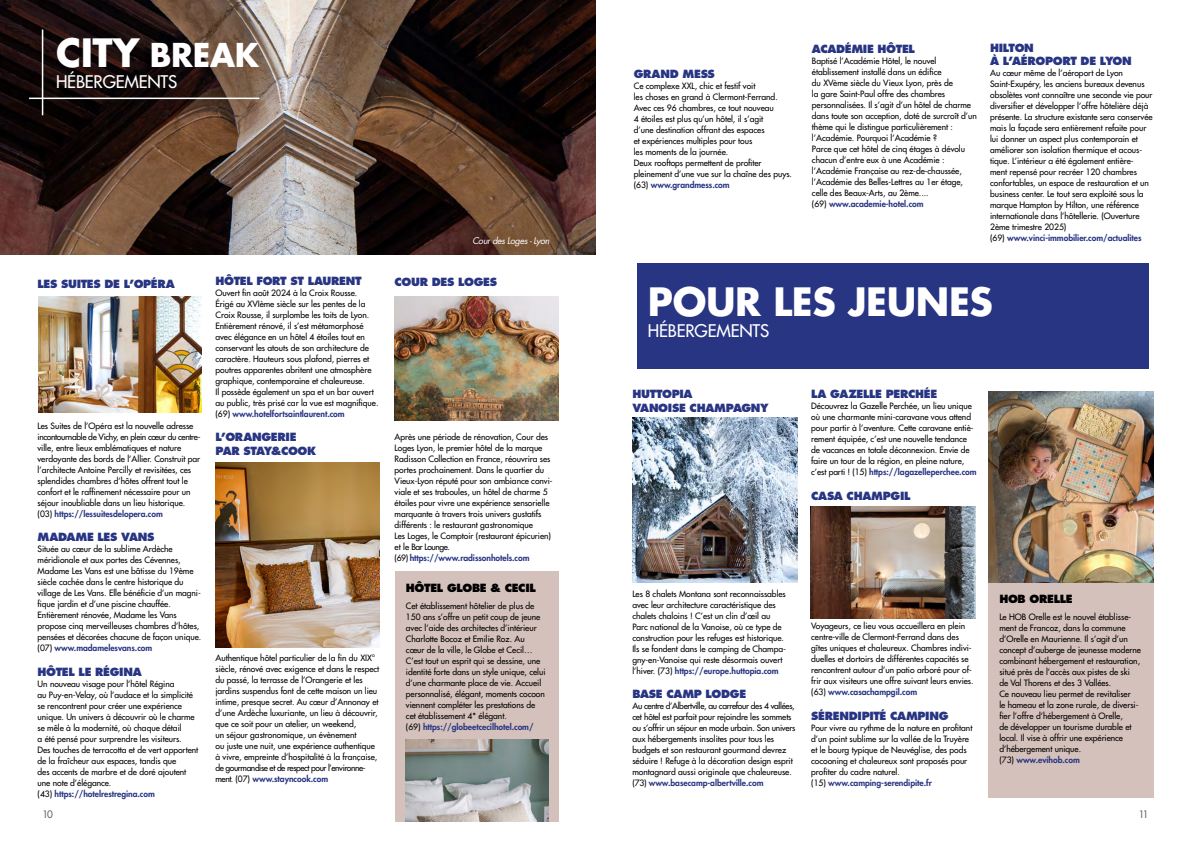
<style>
.page{position:relative;width:1191px;height:842px;background:#fff}
.page>*{position:absolute;margin:0;border:0;box-sizing:border-box;transform-origin:0 0}
.t1{font:700 38px "Futura Std";letter-spacing:-.01em;color:#fff}
.t2{font:700 32px "Futura Std";letter-spacing:-.01em;color:#fff}
.t3{font:700 24px "Futura Std";letter-spacing:-.01em;color:#fff}
.t4{font:500 17px "Futura Std";letter-spacing:-.01em;color:#fff}
.t5{font:800 11px/13.2px "Futura Std";letter-spacing:-.03em;color:#283583}
.t6{font:800 11px "Futura Std";letter-spacing:-.03em;color:#000}
.t7{font:500 10px "Futura Std";color:#646363}
.t8{font:italic 9px "Futura Std";letter-spacing:-.035em;color:#fff}
.t9{font:500 8.5px/11px "Futura Std";letter-spacing:-.005em;color:#000}
.s1{font-size:35px}
.s2{font-size:38px}
.s3{font-weight:800;color:#283583}
</style>
<div class="page">
<img style="left:0;top:0;width:595px;height:255px">
<div style="left:394px;top:571px;width:164px;height:250px;background:#d4c1bb"></div>
<img style="left:406px;top:740px;width:143px;height:81px">
<img style="left:394px;top:296px;width:164px;height:125px">
<img style="left:38px;top:296px;width:163px;height:116px">
<img style="left:216px;top:463px;width:164px;height:184px">
<hr style="left:29px;top:98px;width:230px;height:1px;background:#fff">
<hr style="left:42px;top:30px;width:1px;height:85px;background:#fff">
<div style="left:637px;top:263px;width:511px;height:106px;background:#283583"></div>
<div style="left:988px;top:583px;width:165px;height:215px;background:#d4c1bb"></div>
<img style="left:810px;top:506px;width:166px;height:112px">
<img style="left:988px;top:391px;width:165px;height:192px">
<img style="left:632px;top:418px;width:165px;height:165px">
<h3 class="t3" style="left:114px;top:33px;width:229px">NUITS EN <span class="s1">TRIBU</span></h3>
<h2 class="t2" style="left:56px;top:34px;width:204px"><span class="s2">CITY</span> BREAK</h2>
<h3 class="t4" style="left:56px;top:71px;width:123px">HÉBERGEMENTS</h3>
<p class="t5" style="left:38px;top:278px;width:139px">LES SUITES DE L’OPÉRA</p>
<p class="t9" style="left:38px;top:420px;width:164px">Les Suites de l’Opéra est la nouvelle adresse incontournable de Vichy, en plein cœur du centre&shy;ville, entre lieux emblématiques et nature verdoyante des bords de l’Allier. Construit par l’architecte Antoine Percilly et revisitées, ces splendides chambres d’hôtes offrent tout le confort et le raffinement nécessaire pour un séjour inoubliable dans un lieu historique. (03) <span class="s3">https://lessuitesdelopera.com</span></p>
<p class="t5" style="left:38px;top:531px;width:118px">MADAME LES VANS</p>
<p class="t9" style="left:38px;top:544px;width:165px">Située au cœur de la sublime Ardèche méridionale et aux portes des Cévennes, Madame Les Vans est une bâtisse du 19ème siècle cachée dans le centre historique du village de Les Vans. Elle bénéficie d’un magni&shy;fique jardin et d’une piscine chauffée.<br>Entièrement rénovée, Madame les Vans propose cinq merveilleuses chambres d’hôtes, pensées et décorées chacune de façon unique. (07) <span class="s3">www.madamelesvans.com</span></p>
<p class="t5" style="left:38px;top:665px;width:106px">HÔTEL LE RÉGINA</p>
<p class="t9" style="left:38px;top:678px;width:162px">Un nouveau visage pour l’hôtel Régina<br>au Puy-en-Velay, où l’audace et la simplicité se rencontrent pour créer une expérience unique. Un univers à découvrir où le charme se mêle à la modernité, où chaque détail<br>a été pensé pour surprendre les visiteurs.<br>Des touches de terracotta et de vert apportent de la fraîcheur aux espaces, tandis que<br>des accents de marbre et de doré ajoutent une note d’élégance.<br>(43) <span class="s3">https://hotelrestregina.com</span></p>
<p class="t5" style="left:215px;top:274px;width:148px">HÔTEL FORT ST LAURENT</p>
<p class="t9" style="left:215px;top:288px;width:164px">Ouvert fin août 2024 à la Croix Rousse.<br>Érigé au XVIème siècle sur les pentes de la Croix Rousse, il surplombe les toits de Lyon.<br>Entièrement rénové, il s’est métamorphosé avec élégance en un hôtel 4 étoiles tout en conservant les atouts de son architecture de caractère. Hauteurs sous plafond, pierres et poutres apparentes abritent une atmosphère graphique, contemporaine et chaleureuse.<br>Il possède également un spa et un bar ouvert au public, très prisé car la vue est magnifique. (69) <span class="s3">www.hotelfortsaintlaurent.com</span></p>
<p class="t5" style="left:215px;top:431px;width:102px">L’ORANGERIE<br>PAR STAY&amp;COOK</p>
<p class="t9" style="left:215px;top:653px;width:165px">Authentique hôtel particulier de la fin du XIX° siècle, rénové avec exigence et dans le respect du passé, la terrasse de l’Orangerie et les jardins suspendus font de cette maison un lieu intime, presque secret. Au cœur d’Annonay et d’une Ardèche luxuriante, un lieu à découvrir, que ce soit pour un atelier, un weekend,<br>un séjour gastronomique, un évènement<br>ou juste une nuit, une expérience authentique à vivre, empreinte d’hospitalité à la française, de gourmandise et de respect pour l’environne&shy;ment. (07) <span class="s3">www.stayncook.com</span></p>
<p class="t8" style="left:472px;top:235px;width:79px">Cour des Loges - Lyon</p>
<p class="t5" style="left:394px;top:275px;width:104px">COUR DES LOGES</p>
<p class="t9" style="left:394px;top:431px;width:159px">Après une période de rénovation, Cour des Loges Lyon, le premier hôtel de la marque Radisson Collection en France, réouvrira ses portes prochainement. Dans le quartier du Vieux-Lyon réputé pour son ambiance convi&shy;viale et ses traboules, un hôtel de charme 5 étoiles pour vivre une expérience sensorielle marquante à travers trois univers gustatifs différents : le restaurant gastronomique<br>Les Loges, le Comptoir (restaurant épicurien) et le Bar Lounge.<br>(69) <span class="s3">https://www.radissonhotels.com</span></p>
<p class="t6" style="left:406px;top:580px;width:131px">HÔTEL GLOBE &amp; CECIL</p>
<p class="t9" style="left:406px;top:600px;width:141px">Cet établissement hôtelier de plus de 150 ans s’offre un petit coup de jeune avec l’aide des architectes d’intérieur Charlotte Bocoz et Emilie Roz. Au cœur de la ville, le Globe et Cecil… C’est tout un esprit qui se dessine, une identité forte dans un style unique, celui d’une charmante place de vie. Accueil personnalisé, élégant, moments cocoon viennent compléter les prestations de cet établissement 4* élégant.<br>(69) <span class="s3">https://globeetcecilhotel.com/</span></p>
<p class="t5" style="left:634px;top:68px;width:83px">GRAND MESS</p>
<p class="t9" style="left:634px;top:81px;width:160px">Ce complexe XXL, chic et festif voit<br>les choses en grand à Clermont-Ferrand.<br>Avec ces 96 chambres, ce tout nouveau<br>4 étoiles est plus qu’un hôtel, il s’agit<br>d’une destination offrant des espaces<br>et expériences multiples pour tous<br>les moments de la journée.<br>Deux rooftops permettent de profiter pleinement d’une vue sur la chaîne des puys. (63) <span class="s3">www.grandmess.com</span></p>
<p class="t5" style="left:812px;top:43px;width:105px">ACADÉMIE HÔTEL</p>
<p class="t9" style="left:812px;top:56px;width:167px">Baptisé l’Académie Hôtel, le nouvel établissement installé dans un édifice<br>du XVème siècle du Vieux Lyon, près de<br>la gare Saint-Paul offre des chambres personnalisées. Il s’agit d’un hôtel de charme dans toute son acception, doté de surcroît d’un thème qui le distingue particulièrement : l’Académie. Pourquoi l’Académie ?<br>Parce que cet hôtel de cinq étages à dévolu chacun d’entre eux à une Académie : l’Académie Française au rez-de-chaussée, l’Académie des Belles-Lettres au 1er étage, celle des Beaux-Arts, au 2ème....<br>(69) <span class="s3">www.academie-hotel.com</span></p>
<p class="t5" style="left:990px;top:41px;width:143px">HILTON<br>À L’AÉROPORT DE LYON</p>
<p class="t9" style="left:990px;top:67px;width:164px">Au cœur même de l’aéroport de Lyon Saint-Exupéry, les anciens bureaux devenus obsolètes vont connaître une seconde vie pour diversifier et développer l’offre hôtelière déjà présente. La structure existante sera conservée mais la façade sera entièrement refaite pour lui donner un aspect plus contemporain et améliorer son isolation thermique et acous&shy;tique. L’intérieur a été également entière&shy;ment repensé pour recréer 120 chambres confortables, un espace de restauration et un business center. Le tout sera exploité sous la marque Hampton by Hilton, une référence internationale dans l’hôtellerie. (Ouverture 2ème trimestre 2025)<br>(69) <span class="s3">www.vinci-immobilier.com/actualites</span></p>
<h1 class="t1" style="left:648px;top:277px;width:346px">POUR LES JEUNES</h1>
<h3 class="t4" style="left:648px;top:320px;width:123px">HÉBERGEMENTS</h3>
<p class="t5" style="left:632px;top:388px;width:138px">HUTTOPIA<br>VANOISE CHAMPAGNY</p>
<p class="t5" style="left:811px;top:388px;width:128px">LA GAZELLE PERCHÉE</p>
<p class="t9" style="left:811px;top:401px;width:167px">Découvrez la Gazelle Perchée, un lieu unique où une charmante mini-caravane vous attend pour partir à l’aventure. Cette caravane entiè&shy;rement équipée, c’est une nouvelle tendance de vacances en totale déconnexion. Envie de faire un tour de la région, en pleine nature, c’est parti ! (15) <span class="s3">https://lagazelleperchee.com</span></p>
<p class="t5" style="left:811px;top:489px;width:101px">CASA CHAMPGIL</p>
<p class="t9" style="left:632px;top:588px;width:155px">Les 8 chalets Montana sont reconnaissables avec leur architecture caractéristique des chalets chaloins ! C’est un clin d’œil au Parc national de la Vanoise, où ce type de construction pour les refuges est historique.<br>Ils se fondent dans le camping de Champa&shy;gny-en-Vanoise qui reste désormais ouvert l’hiver. (73) <span class="s3">https://europe.huttopia.com</span></p>
<p class="t5" style="left:632px;top:687px;width:115px">BASE CAMP LODGE</p>
<p class="t9" style="left:632px;top:700px;width:164px">Au centre d’Albertville, au carrefour des 4 vallées, cet hôtel est parfait pour rejoindre les sommets ou s’offrir un séjour en mode urbain. Son univers aux hébergements insolites pour tous les budgets et son restaurant gourmand devrez séduire ! Refuge à la décoration design esprit montagnard aussi originale que chaleureuse. (73) <span class="s3">www.basecamp-albertville.com</span></p>
<p class="t9" style="left:811px;top:621px;width:164px">Voyageurs, ce lieu vous accueillera en plein centre-ville de Clermont-Ferrand dans des gîtes uniques et chaleureux. Chambres indivi&shy;duelles et dortoirs de différentes capacités se rencontrent autour d’un patio arboré pour of&shy;frir aux visiteurs une offre suivant leurs envies. (63) <span class="s3">www.casachampgil.com</span></p>
<p class="t5" style="left:811px;top:709px;width:139px">SÉRENDIPITÉ CAMPING</p>
<p class="t9" style="left:811px;top:722px;width:163px">Pour vivre au rythme de la nature en profitant d’un point sublime sur la vallée de la Truyère et le bourg typique de Neuvéglise, des pods cocooning et chaleureux sont proposés pour profiter du cadre naturel.<br>(15) <span class="s3">www.camping-serendipite.fr</span></p>
<p class="t6" style="left:999px;top:592px;width:75px">HOB ORELLE</p>
<p class="t9" style="left:999px;top:611px;width:143px">Le HOB Orelle est le nouvel établisse&shy;ment de Francoz, dans la commune d’Orelle en Maurienne. Il s’agit d’un concept d’auberge de jeunesse moderne combinant hébergement et restauration, situé près de l’accès aux pistes de ski<br>de Val Thorens et des 3 Vallées.<br>Ce nouveau lieu permet de revitaliser<br>le hameau et la zone rurale, de diversi&shy;fier l’offre d’hébergement à Orelle,<br>de développer un tourisme durable et local. Il vise à offrir une expérience d’hébergement unique.<br>(73) <span class="s3">www.evihob.com</span></p>
<p class="t7" style="left:43px;top:808px;width:12px">10</p>
<p class="t7" style="left:1138px;top:808px;width:11px">11</p>
</div>
